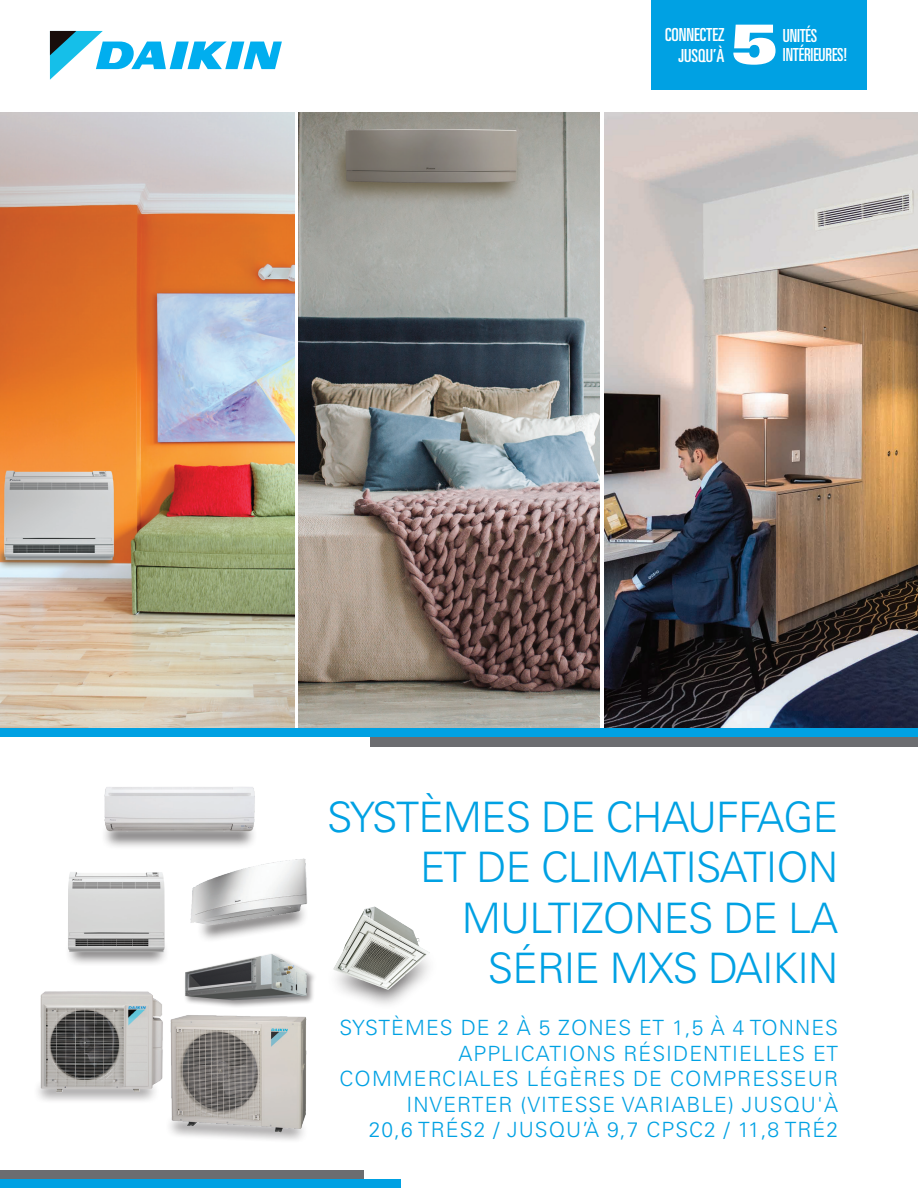
<style>
.page{position:relative;width:918px;height:1188px;background:#fff}
.page>*{position:absolute;margin:0;border:0;box-sizing:border-box;transform-origin:0 0}
.t1{font:55.5px "Univers LT Pro X Black Ext";color:#fff}
.t2{font:300 42px/50.4px "Univers LT Pro 45";letter-spacing:-.02em;color:#00a1e3;text-align:right}
.t3{font:300 21px/25.5px "Univers LT Pro 45";letter-spacing:.05em;color:#00a1e3;text-align:right}
.t4{font:18px/19.5px "Univers LT Pro Ult Cond";letter-spacing:-.01em;color:#fff;scale:.96 1}
.t5{font:18px/21px "Univers LT Pro Ult Cond";letter-spacing:-.01em;color:#fff;text-align:right}
</style>
<div class="page">
<img style="left:0;top:112px;width:294px;height:616px">
<img style="left:299px;top:112px;width:301px;height:616px">
<img style="left:605px;top:112px;width:313px;height:616px">
<div style="left:0;top:1170px;width:364px;height:10px;background:#6c6d70"></div>
<svg style="left:50px;top:31px;width:232px;height:49px"></svg>
<div style="left:371px;top:736px;width:547px;height:11px;background:#6c6d70"></div>
<div style="left:0;top:728px;width:918px;height:9px;background:#00a1e3"></div>
<div style="left:0;top:1179px;width:400px;height:9px;background:#00a1e3"></div>
<div style="left:651px;top:0;width:215px;height:89px;background:#00a1e3"></div>
<div style="left:100px;top:821px;width:158px;height:28px;background:#231f20;opacity:.75"></div>
<img style="left:101px;top:787px;width:156px;height:49px">
<div style="left:326px;top:949px;width:113px;height:61px;background:#231f20;opacity:.75"></div>
<svg style="left:337px;top:953px;width:88px;height:33px;background:#b3b4af"></svg>
<img style="left:343px;top:907px;width:31px;height:45px">
<div style="left:197px;top:901px;width:111px;height:42px;background:#231f20;opacity:.75"></div>
<img style="left:190px;top:859px;width:118px;height:67px">
<div style="left:32px;top:1078px;width:128px;height:26px;background:#231f20;opacity:.75"></div>
<img style="left:38px;top:991px;width:117px;height:105px">
<div style="left:183px;top:952px;width:134px;height:56px;background:#231f20;opacity:.5"></div>
<img style="left:185px;top:954px;width:125px;height:45px">
<div style="left:165px;top:1113px;width:143px;height:30px;background:#231f20;opacity:.75"></div>
<img style="left:155px;top:999px;width:162px;height:137px">
<div style="left:65px;top:938px;width:104px;height:28px;background:#231f20;opacity:.75"></div>
<img style="left:68px;top:872px;width:97px;height:80px">
<p class="t5" style="left:665px;top:23px;width:61px">CONNECTEZ<br>JUSQU’À</p>
<p class="t1" style="left:731px;top:11px;width:48px">5</p>
<p class="t4" style="left:783px;top:25px;width:69px">UNITÉS<br>INTÉRIEURES!</p>
<p class="t2" style="left:327px;top:791px;width:512px">SYSTÈMES DE CHAUFFAGE<br>ET DE CLIMATISATION<br>MULTIZONES DE LA<br>SÉRIE MXS DAIKIN</p>
<p class="t3" style="left:339px;top:1014px;width:500px">SYSTÈMES DE 2 À 5 ZONES ET 1,5 À 4 TONNES</p>
<p class="t3" style="left:340px;top:1040px;width:500px">APPLICATIONS RÉSIDENTIELLES ET COMMERCIALES LÉGÈRES DE COMPRESSEUR INVERTER (VITESSE VARIABLE) JUSQU'À<br>20,6 TRÉS2 / JUSQU’À 9,7 CPSC2 / 11,8 TRÉ2</p>
</div>
